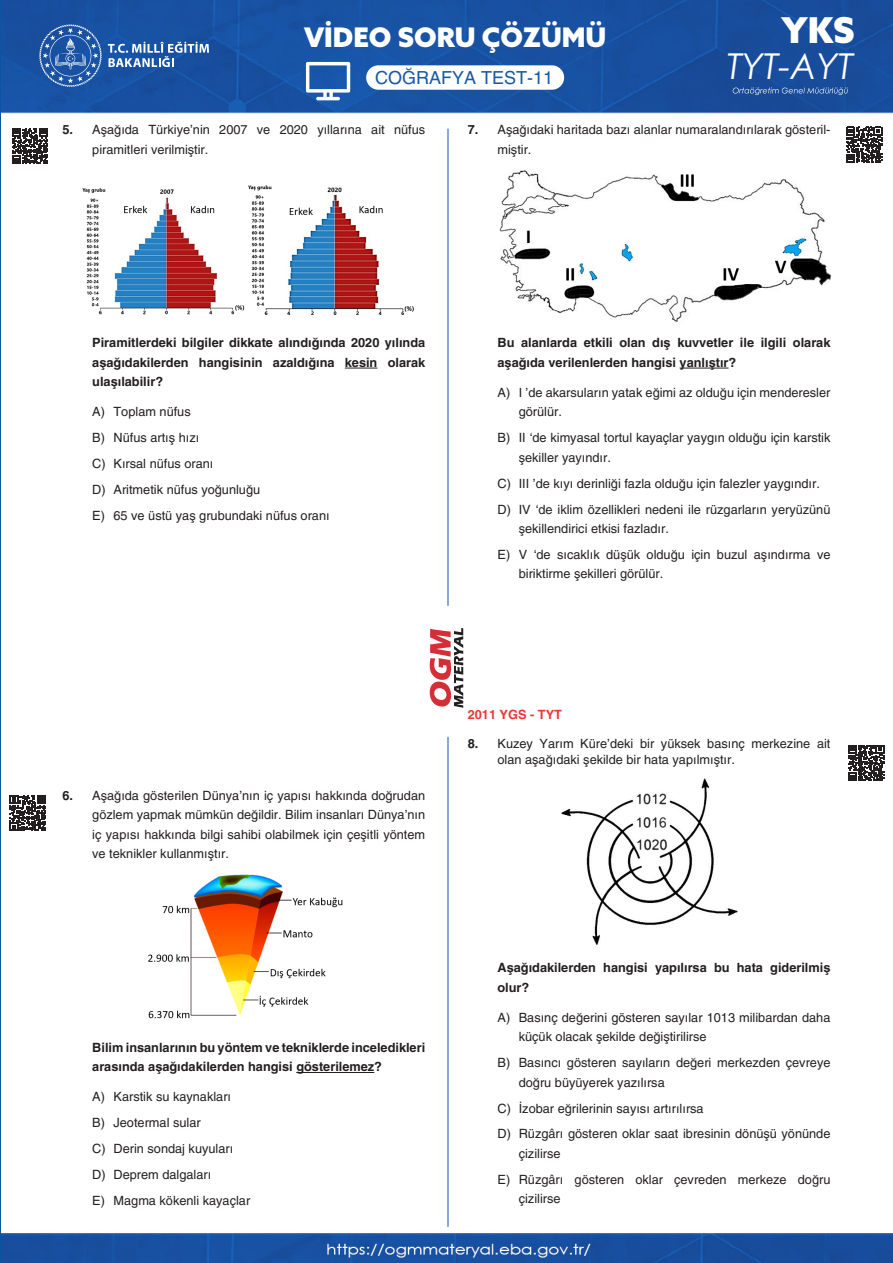
<style>
.page{position:relative;width:893px;height:1263px;background:#fff}
.page>*{position:absolute;margin:0;border:0;box-sizing:border-box;transform-origin:0 0}
.t1{font:italic 35.7px "Century Gothic";color:#fff}
.t2{font:900 35.7px "Azo Sans";color:#fff}
.t3{font:900 27px "Azo Sans";color:#fff}
.t4{font:18px "Helveticasinav";color:#185aa5}
.CEVAP_5_Lİ__Y{font:12.75px/19.5px "Helveticasinav";color:#231f20}
.SORU__Y{font:700 12.75px/19.5px "Helveticasinav";color:#231f20}
.SORU__Y-2{font:12.75px/19.5px "Helveticasinav";color:#231f20}
.Paragraf_Stili_1{font:12.75px/19.5px "Helveticasinav";color:#231f20}
.SORU__Y-3{font:700 12.75px "Helveticasinav";color:#ee3636}
.s1{font-weight:700}
</style>
<div class="page">
<img style="left:2px;top:0;width:891px;height:1263px">
<hr style="left:448px;top:129px;width:1px;height:477px;background:#1358a3">
<hr style="left:448px;top:737px;width:1px;height:490px;background:#1358a3">
<svg style="left:39px;top:24px;width:63px;height:63px;background:#3a6bb0"></svg>
<svg style="left:108px;top:42px;width:101px;height:25px;background:#5781bb"></svg>
<svg style="left:430px;top:627px;width:33px;height:81px"></svg>
<div style="left:366px;top:65px;width:198px;height:25px;background:#fff;border-radius:12px"></div>
<svg style="left:306px;top:62px;width:44px;height:38px"></svg>
<svg style="left:733px;top:87px;width:115px;height:8px"></svg>
<hr style="left:345px;top:368px;width:32px;height:1px;background:#231f20">
<hr style="left:296px;top:1072px;width:78px;height:1px;background:#231f20">
<hr style="left:680px;top:368px;width:48px;height:1px;background:#231f20">
<svg style="left:12px;top:128px;width:36px;height:36px"></svg>
<svg style="left:10px;top:795px;width:36px;height:36px"></svg>
<svg style="left:846px;top:127px;width:36px;height:36px"></svg>
<svg style="left:848px;top:745px;width:36px;height:36px"></svg>
<img style="left:79px;top:180px;width:342px;height:139px">
<img style="left:142px;top:870px;width:203px;height:159px">
<img style="left:497px;top:168px;width:339px;height:155px">
<img style="left:557px;top:776px;width:184px;height:173px">
<h2 class="t3" style="left:304px;top:19px;width:304px">VİDEO SORU ÇÖZÜMÜ</h2>
<h3 class="t4" style="left:375px;top:67px;width:180px">COĞRAFYA TEST-11</h3>
<h1 class="t2" style="left:781px;top:6px;width:75px">YKS</h1>
<h1 class="t1" style="left:727px;top:41px;width:128px">TYT-AYT</h1>
<p class="SORU__Y-2" style="left:92px;top:120px;width:334px;text-indent:-30px"><span class="s1">5.</span> Aşağıda Türkiye’nin 2007 ve 2020 yıllarına ait nüfus piramitleri verilmiştir.</p>
<p class="Paragraf_Stili_1" style="left:497px;top:120px;width:334px;text-indent:-30px"><span class="s1">7.</span> Aşağıdaki haritada bazı alanlar numaralandırılarak gösteril&shy;miştir.</p>
<p class="SORU__Y" style="left:92px;top:333px;width:334px;text-align:justify">Piramitlerdeki bilgiler dikkate alındığında 2020 yılında aşağıdakilerden hangisinin azaldığına kesin olarak ulaşılabilir?</p>
<p class="CEVAP_5_Lİ__Y" style="left:92px;top:402px;width:100px">A) Toplam nüfus</p>
<p class="CEVAP_5_Lİ__Y" style="left:92px;top:428px;width:108px">B) Nüfus artış hızı</p>
<p class="CEVAP_5_Lİ__Y" style="left:92px;top:454px;width:123px">C) Kırsal nüfus oranı</p>
<p class="CEVAP_5_Lİ__Y" style="left:92px;top:480px;width:169px">D) Aritmetik nüfus yoğunluğu</p>
<p class="CEVAP_5_Lİ__Y" style="left:92px;top:506px;width:239px">E) 65 ve üstü yaş grubundaki nüfus oranı</p>
<p class="SORU__Y" style="left:497px;top:333px;width:334px">Bu alanlarda etkili olan dış kuvvetler ile ilgili olarak aşağıda verilenlerden hangisi yanlıştır?</p>
<p class="CEVAP_5_Lİ__Y" style="left:519px;top:383px;width:313px;text-indent:-21px">A) I ’de akarsuların yatak eğimi az olduğu için menderesler görülür.</p>
<p class="CEVAP_5_Lİ__Y" style="left:519px;top:428px;width:313px;text-indent:-21px">B) II ‘de kimyasal tortul kayaçlar yaygın olduğu için karstik şekiller yayındır.</p>
<p class="CEVAP_5_Lİ__Y" style="left:497px;top:473px;width:324px">C) III ’de kıyı derinliği fazla olduğu için falezler yaygındır.</p>
<p class="CEVAP_5_Lİ__Y" style="left:519px;top:499px;width:313px;text-indent:-21px">D) IV ‘de iklim özellikleri nedeni ile rüzgarların yeryüzünü şekillendirici etkisi fazladır.</p>
<p class="CEVAP_5_Lİ__Y" style="left:519px;top:545px;width:313px;text-indent:-21px">E) V ‘de sıcaklık düşük olduğu için buzul aşındırma ve biriktirme şekilleri görülür.</p>
<p class="SORU__Y-2" style="left:92px;top:785px;width:334px;text-align:justify;text-indent:-30px"><span class="s1">6.</span> Aşağıda gösterilen Dünya’nın iç yapısı hakkında doğrudan gözlem yapmak mümkün değildir. Bilim insanları Dünya’nın iç yapısı hakkında bilgi sahibi olabilmek için çeşitli yöntem ve teknikler kullanmıştır.</p>
<p class="SORU__Y" style="left:92px;top:1037px;width:334px">Bilim insanlarının bu yöntem ve tekniklerde inceledikleri arasında aşağıdakilerden hangisi gösterilemez?</p>
<p class="CEVAP_5_Lİ__Y" style="left:92px;top:1087px;width:140px">A) Karstik su kaynakları</p>
<p class="CEVAP_5_Lİ__Y" style="left:92px;top:1113px;width:110px">B) Jeotermal sular</p>
<p class="CEVAP_5_Lİ__Y" style="left:92px;top:1139px;width:143px">C) Derin sondaj kuyuları</p>
<p class="CEVAP_5_Lİ__Y" style="left:92px;top:1165px;width:121px">D) Deprem dalgaları</p>
<p class="CEVAP_5_Lİ__Y" style="left:92px;top:1191px;width:159px">E) Magma kökenli kayaçlar</p>
<p class="SORU__Y-3" style="left:468px;top:707px;width:96px">2011 YGS - TYT</p>
<p class="SORU__Y-2" style="left:497px;top:735px;width:334px;line-height:16.5px;text-indent:-30px"><span class="s1">8.</span> Kuzey Yarım Küre’deki bir yüksek basınç merkezine ait olan aşağıdaki şekilde bir hata yapılmıştır.</p>
<p class="SORU__Y" style="left:497px;top:958px;width:334px">Aşağıdakilerden hangisi yapılırsa bu hata giderilmiş olur?</p>
<p class="CEVAP_5_Lİ__Y" style="left:519px;top:1008px;width:313px;text-indent:-21px">A) Basınç değerini gösteren sayılar 1013 milibardan daha küçük olacak şekilde değiştirilirse</p>
<p class="CEVAP_5_Lİ__Y" style="left:519px;top:1053px;width:313px;text-indent:-21px">B) Basıncı gösteren sayıların değeri merkezden çevreye doğru büyüyerek yazılırsa</p>
<p class="CEVAP_5_Lİ__Y" style="left:497px;top:1098px;width:208px">C) İzobar eğrilerinin sayısı artırılırsa</p>
<p class="CEVAP_5_Lİ__Y" style="left:519px;top:1124px;width:313px;text-indent:-21px">D) Rüzgârı gösteren oklar saat ibresinin dönüşü yönünde çizilirse</p>
<p class="CEVAP_5_Lİ__Y" style="left:519px;top:1170px;width:313px;text-indent:-21px">E) Rüzgârı gösteren oklar çevreden merkeze doğru çizilirse</p>
</div>
